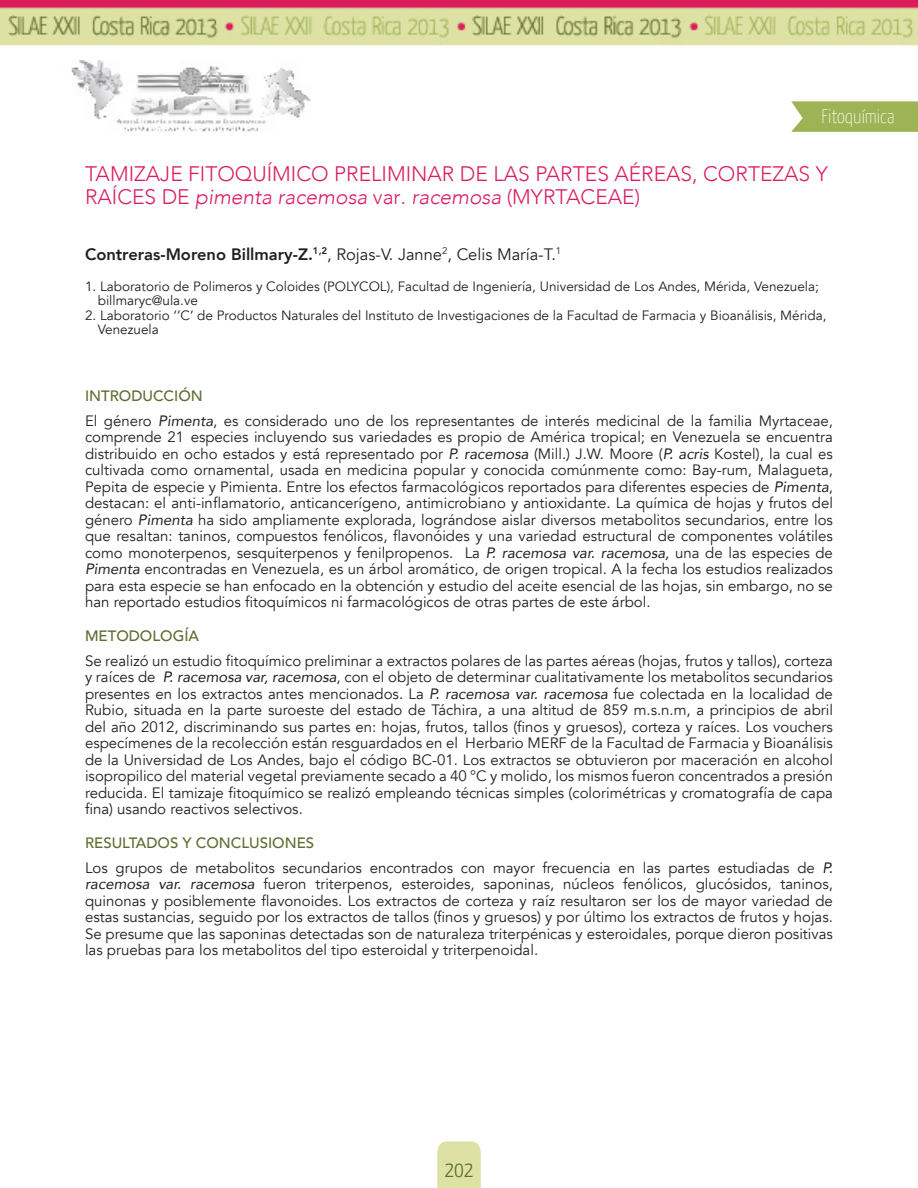
<style>
.page{position:relative;width:918px;height:1188px;background:#fff}
.page>*{position:absolute;margin:0;border:0;box-sizing:border-box;transform-origin:0 0}
.t1{font:300 22.5px "Yanone Kaffeesatz";color:#5c6e31}
.Titulo_del_resumen{font:300 21px/22.5px "Avenir";color:#d91f5d}
.t2{font:100 19.5px "Yanone Kaffeesatz";color:#fff}
.Autores{font:16.5px "Avenir";color:#231f20}
.t3{font:15px/16.5px "Avenir";color:#231f20;text-align:justify}
.Titulo_de_sección{font:500 15px "Avenir";color:#5c6e31}
.Datos_autores{font:13.5px/13.5px "Avenir";color:#231f20}
.s1{font-style:italic}
.s2{font-weight:800}
</style>
<div class="page">
<img style="left:0;top:0;width:918px;height:132px">
<svg style="left:791px;top:101px;width:127px;height:31px;background:#a4b75e"></svg>
<div style="left:437px;top:1142px;width:44px;height:46px;background:#dde1a4"></div>
<h3 class="t2" style="left:822px;top:104px;width:74px">Fitoquímica</h3>
<p class="Titulo_del_resumen" style="left:85px;top:163px;width:744px">TAMIZAJE FITOQUÍMICO PRELIMINAR DE LAS PARTES AÉREAS, CORTEZAS Y<br>RAÍCES DE <span class="s1">pimenta racemosa</span> var<span class="s1">. racemosa</span> (MYRTACEAE)</p>
<p class="Autores" style="left:85px;top:244px;width:478px"><span class="s2">Contreras-Moreno Billmary-Z.</span><sup>1,2</sup>, Rojas-V. Janne<sup>2</sup>, Celis María-T.<sup>1</sup></p>
<p class="Datos_autores" style="left:98px;top:280px;width:723px;text-indent:-13px">1. Laboratorio de Polimeros y Coloides (POLYCOL), Facultad de Ingeniería, Universidad de Los Andes, Mérida, Venezuela; billmaryc@ula.ve</p>
<p class="Datos_autores" style="left:98px;top:309px;width:730px;text-indent:-13px">2. Laboratorio ‘’C’ de Productos Naturales del Instituto de Investigaciones de la Facultad de Farmacia y Bioanálisis, Mérida,<br>Venezuela</p>
<p class="Titulo_de_sección" style="left:85px;top:383px;width:119px">INTRODUCCIÓN</p>
<p class="t3" style="left:85px;top:413px;width:749px">El género <span class="s1">Pimenta</span>, es considerado uno de los representantes de interés medicinal de la familia Myrtaceae, comprende 21 especies incluyendo sus variedades es propio de América tropical; en Venezuela se encuentra distribuido en ocho estados y está representado por <span class="s1">P. racemosa</span> (Mill.) J.W. Moore (<span class="s1">P. acris</span> Kostel), la cual es cultivada como ornamental, usada en medicina popular y conocida comúnmente como: Bay-rum, Malagueta, Pepita de especie y Pimienta. Entre los efectos farmacológicos reportados para diferentes especies de <span class="s1">Pimenta</span>, destacan: el anti-inflamatorio, anticancerígeno, antimicrobiano y antioxidante. La química de hojas y frutos del género <span class="s1">Pimenta</span> ha sido ampliamente explorada, lográndose aislar diversos metabolitos secundarios, entre los que resaltan: taninos, compuestos fenólicos, flavonóides y una variedad estructural de componentes volátiles como monoterpenos, sesquiterpenos y fenilpropenos. La <span class="s1">P. racemosa var. racemosa,</span> una de las especies de <span class="s1">Pimenta</span> encontradas en Venezuela, es un árbol aromático, de origen tropical. A la fecha los estudios realizados para esta especie se han enfocado en la obtención y estudio del aceite esencial de las hojas, sin embargo, no se han reportado estudios fitoquímicos ni farmacológicos de otras partes de este árbol.</p>
<p class="Titulo_de_sección" style="left:85px;top:623px;width:116px">METODOLOGÍA</p>
<p class="t3" style="left:85px;top:653px;width:749px">Se realizó un estudio fitoquímico preliminar a extractos polares de las partes aéreas (hojas, frutos y tallos), corteza y raíces de <span class="s1">P. racemosa var, racemosa</span>, con el objeto de determinar cualitativamente los metabolitos secundarios presentes en los extractos antes mencionados. La <span class="s1">P. racemosa var. racemosa</span> fue colectada en la localidad de Rubio, situada en la parte suroeste del estado de Táchira, a una altitud de 859 m.s.n.m, a principios de abril del año 2012, discriminando sus partes en: hojas, frutos, tallos (finos y gruesos), corteza y raíces. Los vouchers especímenes de la recolección están resguardados en el Herbario MERF de la Facultad de Farmacia y Bioanálisis de la Universidad de Los Andes, bajo el código BC-01. Los extractos se obtuvieron por maceración en alcohol isopropilico del material vegetal previamente secado a 40 °C y molido, los mismos fueron concentrados a presión reducida. El tamizaje fitoquímico se realizó empleando técnicas simples (colorimétricas y cromatografía de capa fina) usando reactivos selectivos.</p>
<p class="Titulo_de_sección" style="left:85px;top:830px;width:231px">RESULTADOS Y CONCLUSIONES</p>
<p class="t3" style="left:85px;top:860px;width:749px">Los grupos de metabolitos secundarios encontrados con mayor frecuencia en las partes estudiadas de <span class="s1">P. racemosa var. racemosa</span> fueron triterpenos, esteroides, saponinas, núcleos fenólicos, glucósidos, taninos, quinonas y posiblemente flavonoides. Los extractos de corteza y raíz resultaron ser los de mayor variedad de estas sustancias, seguido por los extractos de tallos (finos y gruesos) y por último los extractos de frutos y hojas.<br>Se presume que las saponinas detectadas son de naturaleza triterpénicas y esteroidales, porque dieron positivas las pruebas para los metabolitos del tipo esteroidal y triterpenoidal.</p>
<h1 class="t1" style="left:444px;top:1155px;width:31px">202</h1>
</div>
